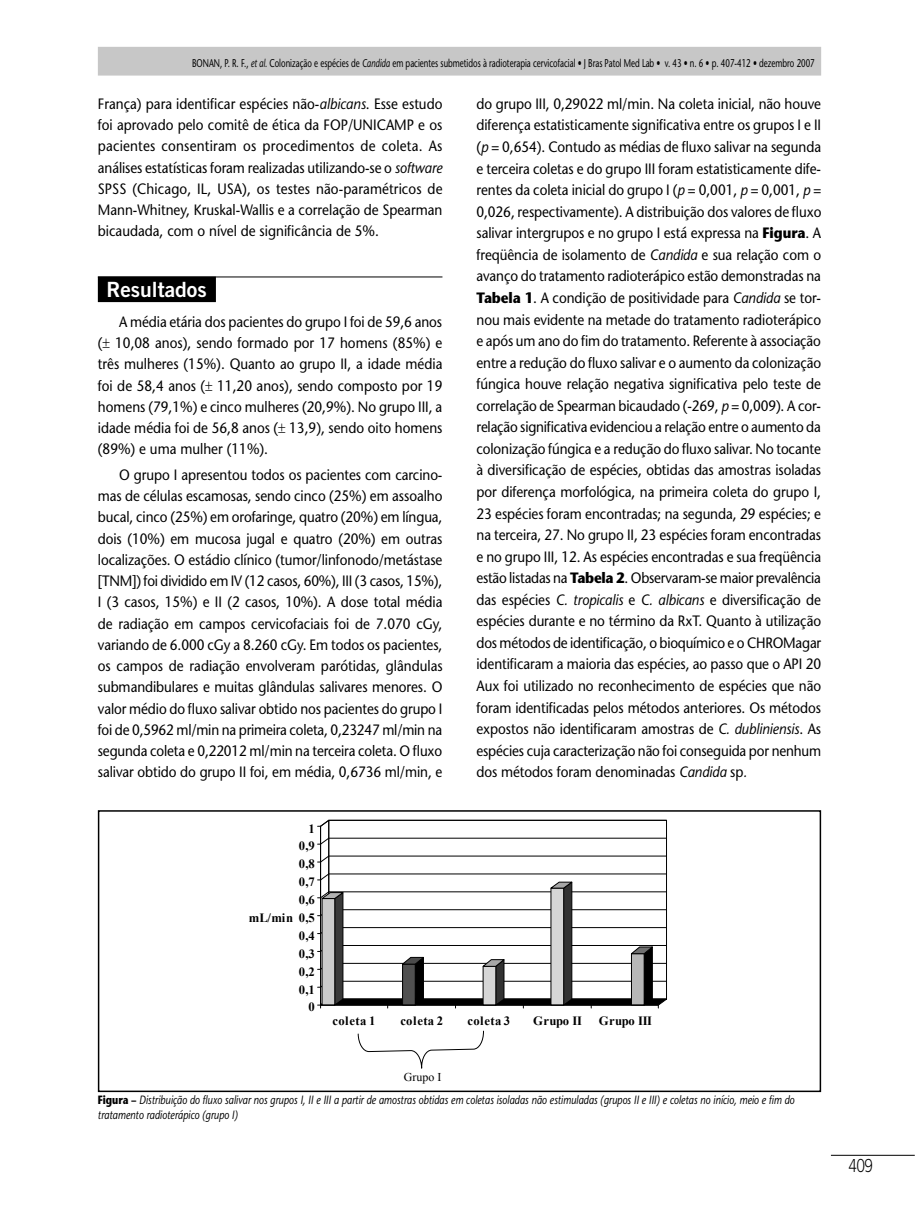
<style>
.page{position:relative;width:919px;height:1217px;background:#fff}
.page>*{position:absolute;margin:0;border:0;box-sizing:border-box;transform-origin:0 0}
.t1{font:21px "Trade Gothic LT Std Bd 2";color:#fff}
.t2{font:300 18px "Trade Gothic LT Std";color:#000;scale:.8 1}
.t3{font:500 15px/21.6px "Stone Sans Std";letter-spacing:-.005em;color:#000;text-align:justify;scale:.9 1}
.t4{font:700 12.6px "Times New Roman";letter-spacing:.025em;color:#000}
.t5{font:700 12.6px "Times New Roman";letter-spacing:-.025em;color:#000}
.t6{font:italic 500 12px/14.4px "Stone Sans Std";color:#000;scale:.8 1}
.t7{font:12px "Times New Roman";color:#000}
.t8{font:500 11.25px "Stone Sans Std";color:#000;scale:.7 1}
.s1{font-style:italic}
.s2{font-weight:700}
.s3{font-weight:700;font-style:normal}
</style>
<div class="page">
<div style="left:99px;top:48px;width:721px;height:27px;background:#c7c7c7"></div>
<div style="left:98px;top:47px;width:723px;height:29px;border:2px solid #c7c7c7"></div>
<hr style="left:830px;top:1154px;width:84px;height:1px;background:#000">
<div style="left:99px;top:277px;width:116px;height:24px;background:#000"></div>
<div style="left:98px;top:276px;width:118px;height:26px;border:2px solid #000"></div>
<hr style="left:98px;top:276px;width:344px;height:1px;background:#000">
<div style="left:98px;top:810px;width:723px;height:281px;border:2px solid #000"></div>
<svg style="left:317px;top:819px;width:350px;height:188px"></svg>
<svg style="left:357px;top:1030px;width:127px;height:38px"></svg>
<p class="t8" style="left:192px;top:57px;width:16px">Bonan</p>
<p class="t8" style="left:220px;top:57px;width:851px">, P. R. F., <span class="s1">et al.</span> Colonização e espécies de <span class="s1">Candida</span> em pacientes submetidos à radioterapia cervicofacial • J Bras Patol Med Lab • v. 43 • n. 6 • p. 407-412 • dezembro 2007</p>
<p class="t3" style="left:98px;top:93px;width:384px">França) para identificar espécies não-<span class="s1">albicans</span>. Esse estudo foi aprovado pelo comitê de ética da FOP/UNICAMP e os pacientes consentiram os procedimentos de coleta. As análises estatísticas foram realizadas utilizando-se o <span class="s1">software </span>SPSS (Chicago, IL, USA), os testes não-paramétricos de Mann-Whitney, Kruskal-Wallis e a correlação de Spearman bicaudada, com o nível de significância de 5%.</p>
<h1 class="t1" style="left:106px;top:276px;width:102px">Resultados</h1>
<p class="t3" style="left:98px;top:311px;width:384px;text-indent:21px">A média etária dos pacientes do grupo I foi de 59,6 anos ( 10,08 anos), sendo formado por 17 homens (85%) e três mulheres (15%). Quanto ao grupo II, a idade média foi de 58,4 anos ( 11,20 anos), sendo composto por 19 homens (79,1%) e cinco mulheres (20,9%). No grupo III, a idade média foi de 56,8 anos ( 13,9), sendo oito homens (89%) e uma mulher (11%).</p>
<p class="t3" style="left:98px;top:464px;width:384px;text-indent:21px">O grupo I apresentou todos os pacientes com carcino&shy;mas de células escamosas, sendo cinco (25%) em assoalho bucal, cinco (25%) em orofaringe, quatro (20%) em língua, dois (10%) em mucosa jugal e quatro (20%) em outras localizações. O estádio clínico (tumor/linfonodo/metástase [TNM]) foi dividido em IV (12 casos, 60%), III (3 casos, 15%), I (3 casos, 15%) e II (2 casos, 10%). A dose total média de radiação em campos cervicofaciais foi de 7.070 cGy, variando de 6.000 cGy a 8.260 cGy. Em todos os pacientes, os campos de radiação envolveram parótidas, glândulas submandibulares e muitas glândulas salivares menores. O valor médio do fluxo salivar obtido nos pacientes do grupo I foi de 0,5962 ml/min na primeira coleta, 0,23247 ml/min na segunda coleta e 0,22012 ml/min na terceira coleta. O fluxo salivar obtido do grupo II foi, em média, 0,6736 ml/min, e</p>
<p class="t4" style="left:308px;top:819px;width:8px">1</p>
<p class="t4" style="left:299px;top:837px;width:18px">0,9</p>
<p class="t4" style="left:299px;top:855px;width:18px">0,8</p>
<p class="t4" style="left:299px;top:873px;width:18px">0,7</p>
<p class="t4" style="left:299px;top:890px;width:18px">0,6</p>
<p class="t4" style="left:249px;top:908px;width:67px">mL/min 0,5</p>
<p class="t4" style="left:299px;top:926px;width:18px">0,4</p>
<p class="t4" style="left:299px;top:944px;width:18px">0,3</p>
<p class="t4" style="left:299px;top:962px;width:18px">0,2</p>
<p class="t4" style="left:299px;top:980px;width:18px">0,1</p>
<p class="t4" style="left:308px;top:998px;width:8px">0</p>
<p class="t3" style="left:476px;top:93px;width:384px">do grupo III, 0,29022 ml/min. Na coleta inicial, não houve diferença estatisticamente significativa entre os grupos I e II (<span class="s1">p</span> = 0,654). Contudo as médias de fluxo salivar na segunda e terceira coletas e do grupo III foram estatisticamente dife&shy;rentes da coleta inicial do grupo I (<span class="s1">p</span> = 0,001, <span class="s1">p</span> = 0,001, <span class="s1">p</span> = 0,026, respectivamente). A distribuição dos valores de fluxo salivar intergrupos e no grupo I está expressa na <span class="s2">Figura</span>. A freqüência de isolamento de <span class="s1">Candida</span> e sua relação com o avanço do tratamento radioterápico estão demonstradas na <span class="s2">Tabela 1</span>. A condição de positividade para <span class="s1">Candida</span> se tor&shy;nou mais evidente na metade do tratamento radioterápico e após um ano do fim do tratamento. Referente à associação entre a redução do fluxo salivar e o aumento da colonização fúngica houve relação negativa significativa pelo teste de correlação de Spearman bicaudado (-269, <span class="s1">p</span> = 0,009). A cor&shy;relação significativa evidenciou a relação entre o aumento da colonização fúngica e a redução do fluxo salivar. No tocante à diversificação de espécies, obtidas das amostras isoladas por diferença morfológica, na primeira coleta do grupo I, 23 espécies foram encontradas; na segunda, 29 espécies; e na terceira, 27. No grupo II, 23 espécies foram encontradas e no grupo III, 12. As espécies encontradas e sua freqüência estão listadas na <span class="s2">Tabela 2</span>. Observaram-se maior prevalência das espécies <span class="s1">C. tropicalis</span> e <span class="s1">C. albicans</span> e diversificação de espécies durante e no término da RxT. Quanto à utilização dos métodos de identificação, o bioquímico e o CHROMagar identificaram a maioria das espécies, ao passo que o API 20<br>Aux foi utilizado no reconhecimento de espécies que não foram identificadas pelos métodos anteriores. Os métodos expostos não identificaram amostras de <span class="s1">C. dubliniensis</span>. As espécies cuja caracterização não foi conseguida por nenhum dos métodos foram denominadas <span class="s1">Candida</span> sp<span class="s1">.</span></p>
<p class="t4" style="left:332px;top:1011px;width:44px">coleta 1</p>
<p class="t4" style="left:400px;top:1011px;width:44px">coleta 2</p>
<p class="t4" style="left:467px;top:1011px;width:44px">coleta 3</p>
<p class="t4" style="left:533px;top:1011px;width:50px">Grupo II</p>
<p class="t5" style="left:598px;top:1011px;width:55px">Grupo III</p>
<p class="t7" style="left:404px;top:1068px;width:39px">Grupo I</p>
<p class="t6" style="left:98px;top:1092px;width:872px"><span class="s3">Figura –</span> Distribuição do fluxo salivar nos grupos I, II e III a partir de amostras obtidas em coletas isoladas não estimuladas (grupos II e III) e coletas no início, meio e fim do tratamento radioterápico (grupo I)</p>
<p class="t2" style="left:848px;top:1154px;width:32px">409</p>
</div>
